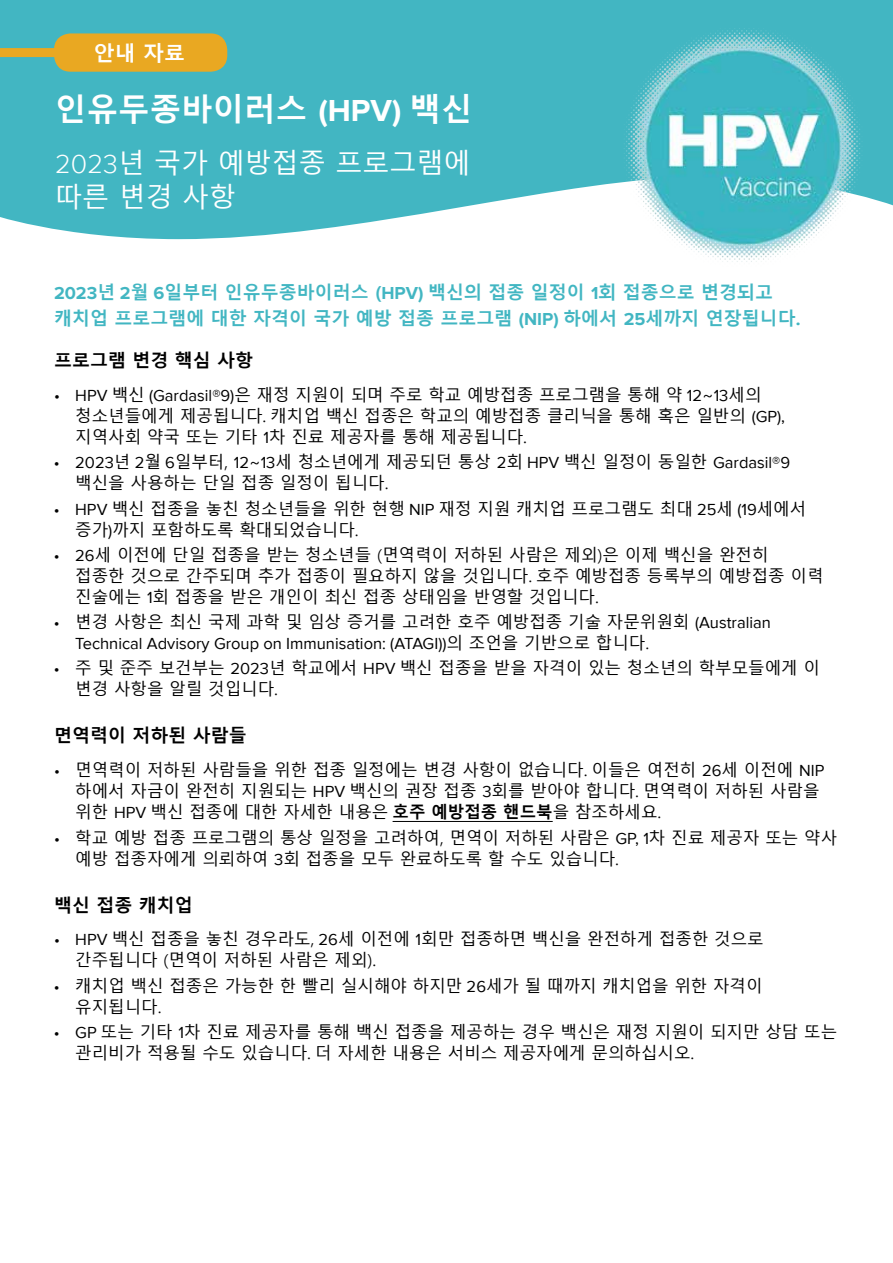
<style>
.page{position:relative;width:893px;height:1263px;background:#fff}
.page>*{position:absolute;margin:0;border:0;box-sizing:border-box;transform-origin:0 0}
.t1{font:700 31.5px "Malgun Gothic";color:#fff}
.t2{font:27px/34.5px "Malgun Gothic";color:#fff}
.t3{font:700 21px "Malgun Gothic";color:#fff}
.t4{font:700 18px/25.5px "Malgun Gothic";color:#42b6c2}
.t5{font:700 18px "Malgun Gothic";color:#000}
.t6{font:16.5px/21px "Malgun Gothic";color:#000}
.t7{font:16.5px/21px "Proxima Nova";color:#000}
.s1{font-family:"Proxima Nova"}
.s2{font-family:"Proxima Nova";font-weight:300}
.s3{font-family:"Malgun Gothic"}
.s4{font-weight:700}
</style>
<div class="page">
<svg style="left:0;top:0;width:893px;height:239px;background:#51bcc7"></svg>
<img style="left:617px;top:22px;width:251px;height:240px">
<svg style="left:0;top:0;width:2px;height:6px"></svg>
<hr style="left:393px;top:821px;width:160px;height:1px;background:#000">
<div style="left:0;top:48px;width:85px;height:9px;background:#e9a822"></div>
<div style="left:54px;top:33px;width:173px;height:39px;background:#e9a822;border-radius:17px"></div>
<p class="t3" style="left:94px;top:40px;width:93px">안내 자료</p>
<h1 class="t1" style="left:55px;top:91px;width:419px">인유두종바이러스 <span class="s1">(HPV)</span> 백신</h1>
<h2 class="t2" style="left:55px;top:146px;width:417px"><span class="s2">2023</span>년 국가 예방접종 프로그램에 따른 변경 사항</h2>
<p class="t4" style="left:54px;top:280px;width:748px"><span class="s1">2023</span>년 <span class="s1">2</span>월 <span class="s1">6</span>일부터 인유두종바이러스 (<span class="s1">HPV)</span> 백신의 접종 일정이 <span class="s1">1</span>회 접종으로 변경되고 캐치업 프로그램에 대한 자격이 국가 예방 접종 프로그램 <span class="s1">(NIP)</span> 하에서 <span class="s1">25</span>세까지 연장됩니다.</p>
<h4 class="t5" style="left:54px;top:350px;width:201px">프로그램 변경 핵심 사항</h4>
<p class="t6" style="left:75px;top:385px;width:711px;text-indent:-21px"><span class="s1">• HPV</span> 백신 <span class="s1">(Gardasil®9)</span>은 재정 지원이 되며 주로 학교 예방접종 프로그램을 통해 약 <span class="s1">12</span>~<span class="s1">13</span>세의 청소년들에게 제공됩니다. 캐치업 백신 접종은 학교의 예방접종 클리닉을 통해 혹은 일반의 <span class="s1">(GP), </span>지역사회 약국 또는 기타 <span class="s1">1</span>차 진료 제공자를 통해 제공됩니다.</p>
<p class="t6" style="left:75px;top:452px;width:716px;text-indent:-21px"><span class="s1">• 2023</span>년 <span class="s1">2</span>월 <span class="s1">6</span>일부터, <span class="s1">12</span>~<span class="s1">13</span>세 청소년에게 제공되던 통상 <span class="s1">2</span>회 <span class="s1">HPV</span> 백신 일정이 동일한 <span class="s1">Gardasil®9 </span>백신을 사용하는 단일 접종 일정이 됩니다.</p>
<p class="t6" style="left:75px;top:498px;width:732px;text-indent:-21px"><span class="s1">• HPV</span> 백신 접종을 놓친 청소년들을 위한 현행 <span class="s1">NIP</span> 재정 지원 캐치업 프로그램도 최대 <span class="s1">25</span>세 <span class="s1">(19</span>세에서 증가<span class="s1">)</span>까지 포함하도록 확대되었습니다.</p>
<p class="t6" style="left:75px;top:545px;width:750px;text-indent:-21px"><span class="s1">• 26</span>세 이전에 단일 접종을 받는 청소년들 (면역력이 저하된 사람은 제외)은 이제 백신을 완전히<br>접종한 것으로 간주되며 추가 접종이 필요하지 않을 것입니다. 호주 예방접종 등록부의 예방접종 이력 진술에는 <span class="s1">1</span>회 접종을 받은 개인이 최신 접종 상태임을 반영할 것입니다.</p>
<p class="t7" style="left:75px;top:612px;width:697px;text-indent:-21px">• <span class="s3">변경 사항은 최신 국제 과학 및 임상 증거를 고려한 호주 예방접종 기술 자문위원회</span> (Australian<br>Technical Advisory Group on Immunisation: (ATAGI))<span class="s3">의 조언을 기반으로 합니다.</span></p>
<p class="t6" style="left:75px;top:658px;width:746px;text-indent:-21px"><span class="s1">•</span> 주 및 준주 보건부는 <span class="s1">2023</span>년 학교에서 <span class="s1">HPV</span> 백신 접종을 받을 자격이 있는 청소년의 학부모들에게 이 변경 사항을 알릴 것입니다.</p>
<p class="t5" style="left:54px;top:725px;width:194px">면역력이 저하된 사람들</p>
<p class="t6" style="left:75px;top:760px;width:751px;text-indent:-21px"><span class="s1">•</span> 면역력이 저하된 사람들을 위한 접종 일정에는 변경 사항이 없습니다. 이들은 여전히 <span class="s1">26</span>세 이전에 <span class="s1">NIP </span>하에서 자금이 완전히 지원되는 <span class="s1">HPV</span> 백신의 권장 접종 <span class="s1">3</span>회를 받아야 합니다. 면역력이 저하된 사람을 위한 <span class="s1">HPV</span> 백신 접종에 대한 자세한 내용은 <span class="s4">호주 예방접종 핸드북</span>을 참조하세요.</p>
<p class="t6" style="left:75px;top:827px;width:763px;text-indent:-21px"><span class="s1">•</span> 학교 예방 접종 프로그램의 통상 일정을 고려하여, 면역이 저하된 사람은 <span class="s1">GP, 1</span>차 진료 제공자 또는 약사 예방 접종자에게 의뢰하여 <span class="s1">3</span>회 접종을 모두 완료하도록 할 수도 있습니다.</p>
<p class="t5" style="left:54px;top:894px;width:140px">백신 접종 캐치업</p>
<p class="t6" style="left:75px;top:929px;width:690px;text-indent:-21px"><span class="s1">• HPV</span> 백신 접종을 놓친 경우라도, <span class="s1">26</span>세 이전에 <span class="s1">1</span>회만 접종하면 백신을 완전하게 접종한 것으로 간주됩니다 (면역이 저하된 사람은 제외).</p>
<p class="t6" style="left:75px;top:975px;width:689px;text-indent:-21px"><span class="s1">•</span> 캐치업 백신 접종은 가능한 한 빨리 실시해야 하지만 <span class="s1">26</span>세가 될 때까지 캐치업을 위한 자격이 유지됩니다.</p>
<p class="t6" style="left:75px;top:1022px;width:763px;text-indent:-21px"><span class="s1">• GP</span> 또는 기타 <span class="s1">1</span>차 진료 제공자를 통해 백신 접종을 제공하는 경우 백신은 재정 지원이 되지만 상담 또는 관리비가 적용될 수도 있습니다. 더 자세한 내용은 서비스 제공자에게 문의하십시오.</p>
</div>
